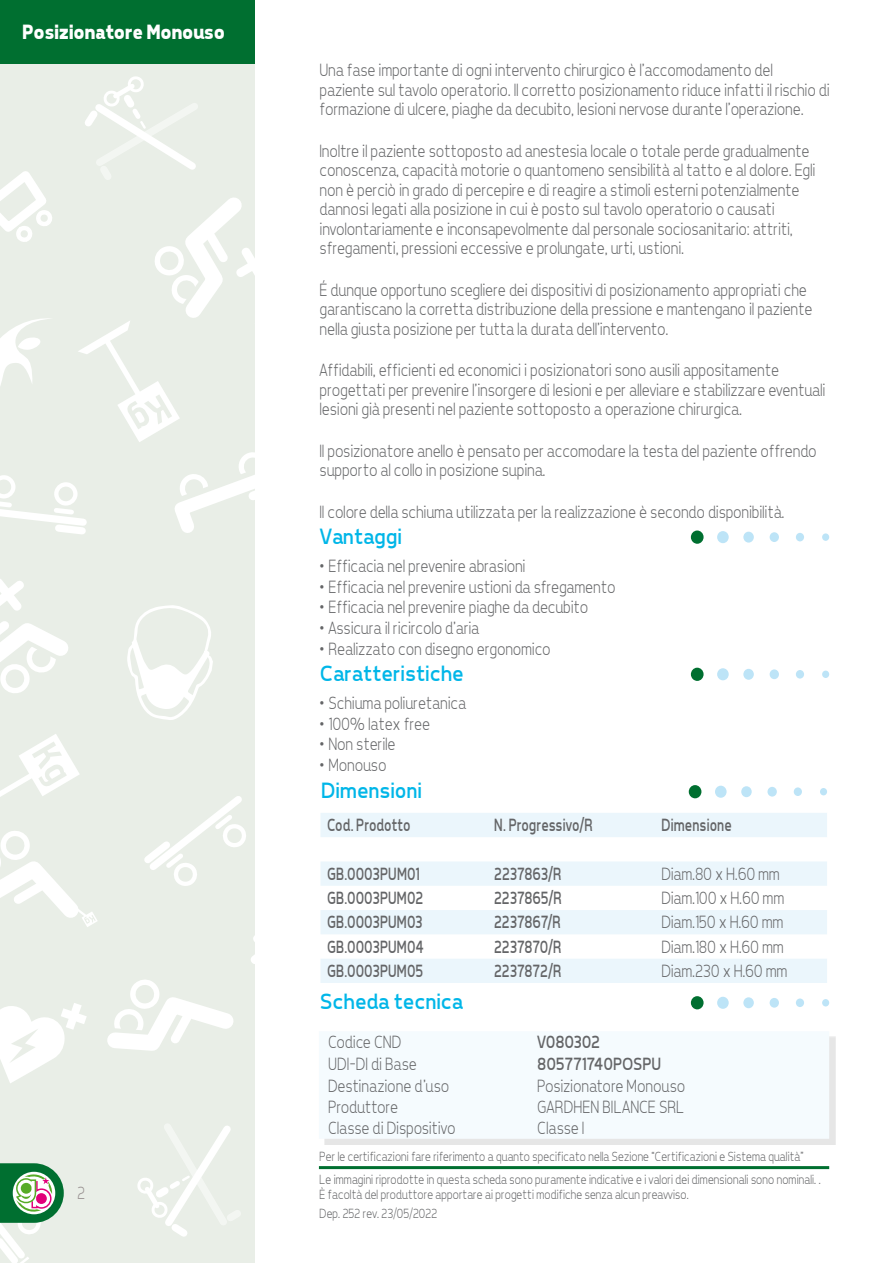
<style>
.page{position:relative;width:893px;height:1263px;background:#fff}
.page>*{position:absolute;margin:0;border:0;box-sizing:border-box;transform-origin:0 0}
.t1{font:22.5px "Tepeno Sans";color:#00b6e8}
.t2{font:700 21px "Tepeno Sans";letter-spacing:-.02em;color:#fff}
.t3{font:300 18px/19.5px "Tepeno Sans";color:#646567;scale:.9 1}
.t4{font:18px "Tepeno Sans";color:#646567;scale:.8 1}
.t5{font:18px "Tepeno Sans";color:#646567;scale:.9 1}
.t6{font:300 18px "Tepeno Sans";color:#989191;scale:.9 1}
.t7{font:300 13.5px/23.5px "Tepeno Sans";color:#646567;scale:.9 1}
</style>
<div class="page">
<div style="left:0;top:0;width:255px;height:1263px;background:#e9eee7"></div>
<svg style="left:107px;top:980px;width:126px;height:71px"></svg>
<svg style="left:144px;top:796px;width:102px;height:90px"></svg>
<svg style="left:0;top:579px;width:68px;height:114px"></svg>
<svg style="left:0;top:171px;width:52px;height:71px"></svg>
<svg style="left:0;top:318px;width:50px;height:68px"></svg>
<svg style="left:0;top:475px;width:87px;height:59px"></svg>
<svg style="left:0;top:734px;width:98px;height:193px"></svg>
<svg style="left:137px;top:1124px;width:104px;height:113px"></svg>
<svg style="left:175px;top:452px;width:80px;height:81px"></svg>
<svg style="left:251px;top:936px;width:4px;height:28px"></svg>
<svg style="left:78px;top:76px;width:177px;height:366px"></svg>
<svg style="left:0;top:1003px;width:87px;height:80px"></svg>
<svg style="left:127px;top:605px;width:86px;height:115px"></svg>
<div style="left:0;top:0;width:255px;height:64px;background:#006f30"></div>
<svg style="left:0;top:1163px;width:64px;height:100px"></svg>
<hr style="left:319px;top:1166px;width:510px;height:3px;background:#006f30">
<div style="left:822px;top:999px;width:7px;height:7px;background:#bde4f7;border-radius:50%"></div>
<div style="left:796px;top:998px;width:8px;height:9px;background:#bde4f7;border-radius:50%"></div>
<div style="left:769px;top:998px;width:10px;height:10px;background:#bde4f7;border-radius:50%"></div>
<div style="left:743px;top:997px;width:11px;height:11px;background:#bde4f7;border-radius:50%"></div>
<div style="left:717px;top:997px;width:12px;height:12px;background:#bde4f7;border-radius:50%"></div>
<div style="left:691px;top:996px;width:13px;height:13px;background:#006f30;border-radius:50%"></div>
<div style="left:324px;top:1037px;width:512px;height:108px;background:#e6e6e6"></div>
<div style="left:324px;top:1037px;width:505px;height:102px;background:#f5fbfe"></div>
<div style="left:820px;top:788px;width:7px;height:7px;background:#bde4f7;border-radius:50%"></div>
<div style="left:794px;top:787px;width:8px;height:9px;background:#bde4f7;border-radius:50%"></div>
<div style="left:767px;top:787px;width:10px;height:10px;background:#bde4f7;border-radius:50%"></div>
<div style="left:741px;top:786px;width:11px;height:11px;background:#bde4f7;border-radius:50%"></div>
<div style="left:715px;top:785px;width:12px;height:13px;background:#bde4f7;border-radius:50%"></div>
<div style="left:689px;top:785px;width:12px;height:13px;background:#006f30;border-radius:50%"></div>
<svg style="left:320px;top:813px;width:507px;height:170px;fill:#ebf6fc"></svg>
<div style="left:822px;top:533px;width:7px;height:8px;background:#bde4f7;border-radius:50%"></div>
<div style="left:796px;top:533px;width:8px;height:8px;background:#bde4f7;border-radius:50%"></div>
<div style="left:769px;top:532px;width:10px;height:10px;background:#bde4f7;border-radius:50%"></div>
<div style="left:743px;top:532px;width:11px;height:11px;background:#bde4f7;border-radius:50%"></div>
<div style="left:717px;top:531px;width:12px;height:12px;background:#bde4f7;border-radius:50%"></div>
<div style="left:691px;top:530px;width:13px;height:14px;background:#006f30;border-radius:50%"></div>
<div style="left:822px;top:670px;width:7px;height:8px;background:#bde4f7;border-radius:50%"></div>
<div style="left:796px;top:670px;width:8px;height:9px;background:#bde4f7;border-radius:50%"></div>
<div style="left:769px;top:669px;width:10px;height:10px;background:#bde4f7;border-radius:50%"></div>
<div style="left:743px;top:669px;width:11px;height:11px;background:#bde4f7;border-radius:50%"></div>
<div style="left:717px;top:668px;width:12px;height:12px;background:#bde4f7;border-radius:50%"></div>
<div style="left:691px;top:667px;width:13px;height:14px;background:#006f30;border-radius:50%"></div>
<p class="t2" style="left:21px;top:20px;width:204px">Posizionatore Monouso</p>
<p class="t6" style="left:77px;top:1182px;width:10px">2</p>
<p class="t3" style="left:319px;top:60px;width:568px">Una fase importante di ogni intervento chirurgico è l’accomodamento del paziente sul tavolo operatorio. Il corretto posizionamento riduce infatti il rischio di formazione di ulcere, piaghe da decubito, lesioni nervose durante l’operazione.</p>
<p class="t3" style="left:319px;top:140px;width:552px">Inoltre il paziente sottoposto ad anestesia locale o totale perde gradualmente conoscenza, capacità motorie o quantomeno sensibilità al tatto e al dolore. Egli non è perciò in grado di percepire e di reagire a stimoli esterni potenzialmente dannosi legati alla posizione in cui è posto sul tavolo operatorio o causati involontariamente e inconsapevolmente dal personale sociosanitario: attriti, sfregamenti, pressioni eccessive e prolungate, urti, ustioni.</p>
<p class="t3" style="left:319px;top:279px;width:549px">É dunque opportuno scegliere dei dispositivi di posizionamento appropriati che garantiscano la corretta distribuzione della pressione e mantengano il paziente nella giusta posizione per tutta la durata dell’intervento.</p>
<p class="t3" style="left:319px;top:360px;width:563px">Affidabili, efficienti ed economici i posizionatori sono ausili appositamente progettati per prevenire l’insorgere di lesioni e per alleviare e stabilizzare eventuali lesioni già presenti nel paziente sottoposto a operazione chirurgica.</p>
<p class="t3" style="left:319px;top:440px;width:554px">Il posizionatore anello è pensato per accomodare la testa del paziente offrendo supporto al collo in posizione supina.</p>
<p class="t3" style="left:319px;top:501px;width:518px">Il colore della schiuma utilizzata per la realizzazione è secondo disponibilità.</p>
<p class="t1" style="left:319px;top:523px;width:83px">Vantaggi</p>
<p class="t3" style="left:319px;top:555px;width:230px">• Efficacia nel prevenire abrasioni</p>
<p class="t3" style="left:319px;top:576px;width:330px">• Efficacia nel prevenire ustioni da sfregamento</p>
<p class="t3" style="left:319px;top:597px;width:300px">• Efficacia nel prevenire piaghe da decubito</p>
<p class="t3" style="left:319px;top:618px;width:179px">• Assicura il ricircolo d'aria</p>
<p class="t3" style="left:319px;top:638px;width:258px">• Realizzato con disegno ergonomico</p>
<p class="t1" style="left:319px;top:660px;width:145px">Caratteristiche</p>
<p class="t3" style="left:319px;top:692px;width:164px">• Schiuma poliuretanica</p>
<p class="t3" style="left:319px;top:713px;width:124px">• 100% latex free</p>
<p class="t3" style="left:319px;top:734px;width:86px">• Non sterile</p>
<p class="t3" style="left:319px;top:755px;width:76px">• Monouso</p>
<p class="t1" style="left:320px;top:777px;width:102px">Dimensioni</p>
<p class="t4" style="left:326px;top:814px;width:106px">Cod. Prodotto</p>
<p class="t4" style="left:494px;top:814px;width:125px">N. Progressivo/R</p>
<p class="t4" style="left:661px;top:814px;width:89px">Dimensione</p>
<p class="t4" style="left:326px;top:863px;width:117px">GB.0003PUM01</p>
<p class="t4" style="left:494px;top:863px;width:86px">2237863/R</p>
<p class="t3" style="left:661px;top:863px;width:133px">Diam.80 x H.60 mm</p>
<p class="t4" style="left:326px;top:887px;width:121px">GB.0003PUM02</p>
<p class="t4" style="left:494px;top:887px;width:86px">2237865/R</p>
<p class="t3" style="left:661px;top:888px;width:138px">Diam.100 x H.60 mm</p>
<p class="t4" style="left:326px;top:912px;width:121px">GB.0003PUM03</p>
<p class="t4" style="left:494px;top:912px;width:85px">2237867/R</p>
<p class="t3" style="left:661px;top:912px;width:137px">Diam.150 x H.60 mm</p>
<p class="t4" style="left:326px;top:936px;width:123px">GB.0003PUM04</p>
<p class="t4" style="left:494px;top:936px;width:86px">2237870/R</p>
<p class="t3" style="left:661px;top:936px;width:137px">Diam.180 x H.60 mm</p>
<p class="t4" style="left:326px;top:960px;width:122px">GB.0003PUM05</p>
<p class="t4" style="left:494px;top:960px;width:86px">2237872/R</p>
<p class="t3" style="left:661px;top:961px;width:141px">Diam.230 x H.60 mm</p>
<p class="t1" style="left:319px;top:988px;width:144px">Scheda tecnica</p>
<p class="t3" style="left:327px;top:1031px;width:83px">Codice CND</p>
<p class="t5" style="left:537px;top:1031px;width:71px">V080302</p>
<p class="t3" style="left:327px;top:1053px;width:100px">UDI-DI di Base</p>
<p class="t5" style="left:537px;top:1053px;width:139px">805771740POSPU</p>
<p class="t3" style="left:327px;top:1075px;width:136px">Destinazione d’uso</p>
<p class="t3" style="left:537px;top:1075px;width:166px">Posizionatore Monouso</p>
<p class="t3" style="left:327px;top:1096px;width:79px">Produttore</p>
<p class="t3" style="left:537px;top:1096px;width:165px">GARDHEN BILANCE SRL</p>
<p class="t3" style="left:327px;top:1118px;width:143px">Classe di Dispositivo</p>
<p class="t3" style="left:537px;top:1118px;width:54px">Classe I</p>
<p class="t7" style="left:319px;top:1144px;width:558px">Per le certificazioni fare riferimento a quanto specificato nella Sezione “Certificazioni e Sistema qualità”<br>Le immagini riprodotte in questa scheda sono puramente indicative e i valori dei dimensionali sono nominali. .</p>
<p class="t7" style="left:319px;top:1184px;width:412px;line-height:19.2px">È facoltà del produttore apportare ai progetti modifiche senza alcun preavviso.<br>Dep. 252 rev. 23/05/2022</p>
</div>
